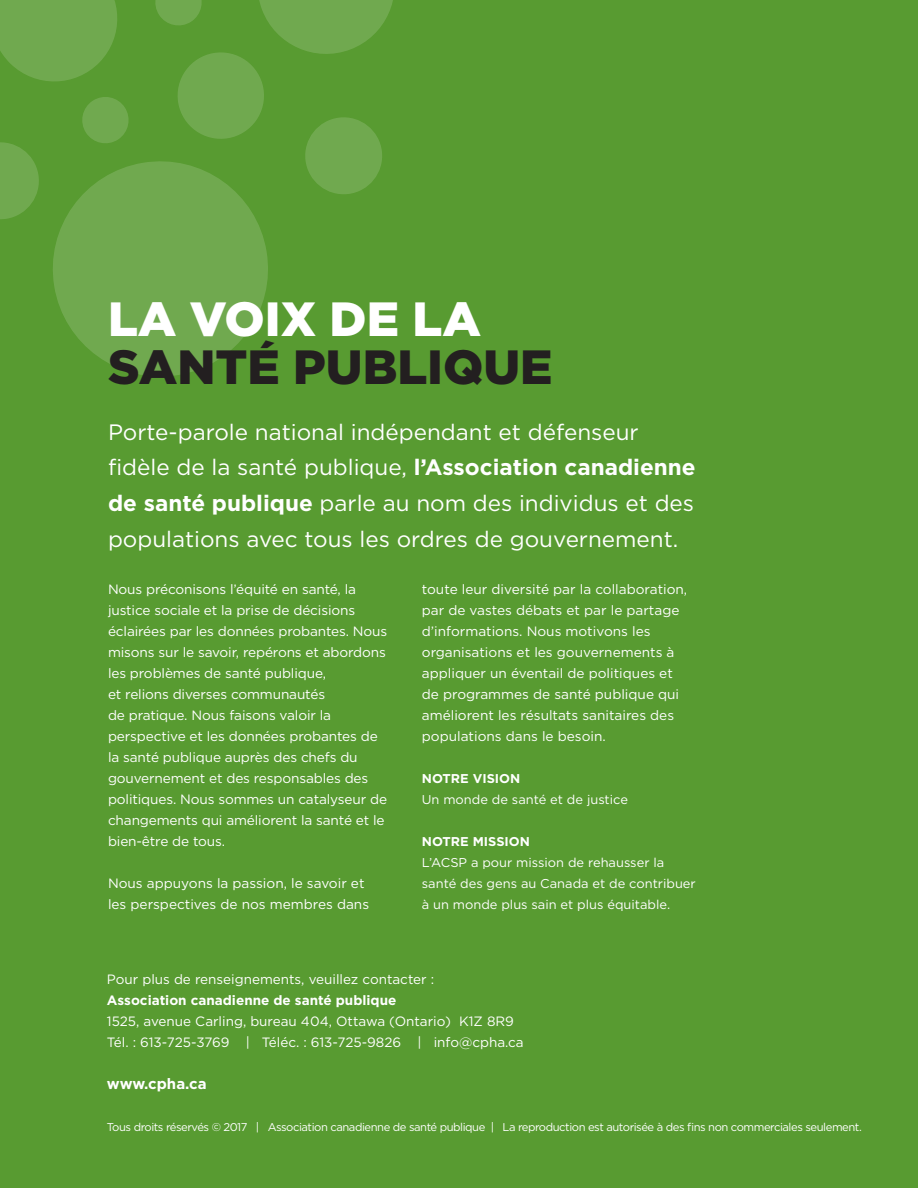
<style>
.page{position:relative;width:918px;height:1188px;background:#589b31}
.page>*{position:absolute;margin:0;border:0;box-sizing:border-box;transform-origin:0 0}
.t1{font:900 48px/48px "Gotham";color:#231f20}
.Body_Regular{font:22.35px/35.7px "Gotham";color:#fff}
.Body_Regular-2{font:700 15px "Gotham";color:#fff}
.Body_Regular-3{font:13.5px/21px "Gotham";letter-spacing:-.01em;color:#fff}
.t2{font:12.75px/21px "Gotham";color:#fff}
.Body_Regular-4{font:11.25px "Gotham";letter-spacing:-.04em;color:#fff}
.s1{color:#fff}
.s2{font-weight:700}
</style>
<div class="page">
<svg style="left:0;top:0;width:117px;height:82px;background:#6ca64a"></svg>
<svg style="left:0;top:142px;width:39px;height:77px"></svg>
<svg style="left:53px;top:162px;width:215px;height:215px;fill:#70a94f"></svg>
<svg style="left:152px;top:0;width:241px;height:196px"></svg>
<svg style="left:82px;top:97px;width:47px;height:46px"></svg>
<p class="t1" style="left:108px;top:294px;width:446px"><span class="s1">LA VOIX DE LA<br></span>SANTÉ PUBLIQUE</p>
<p class="Body_Regular" style="left:108px;top:413px;width:589px">Porte-parole national indépendant et défenseur fidèle de la santé publique, <span class="s2">l’Association canadienne de santé publique</span> parle au nom des individus et des populations avec tous les ordres de gouvernement.</p>
<p class="Body_Regular-3" style="left:108px;top:579px;width:281px">Nous préconisons l’équité en santé, la justice sociale et la prise de décisions éclairées par les données probantes. Nous misons sur le savoir, repérons et abordons les problèmes de santé publique,<br>et relions diverses communautés<br>de pratique. Nous faisons valoir la perspective et les données probantes de la santé publique auprès des chefs du gouvernement et des responsables des politiques. Nous sommes un catalyseur de changements qui améliorent la santé et le bien-être de tous.</p>
<p class="Body_Regular-3" style="left:108px;top:873px;width:263px">Nous appuyons la passion, le savoir et les perspectives de nos membres dans</p>
<p class="Body_Regular-3" style="left:422px;top:579px;width:267px">toute leur diversité par la collaboration, par de vastes débats et par le partage d’informations. Nous motivons les organisations et les gouvernements à appliquer un éventail de politiques et de programmes de santé publique qui améliorent les résultats sanitaires des populations dans le besoin.</p>
<p class="t2" style="left:422px;top:768px;width:208px"><span class="s2">NOTRE VISION<br></span>Un monde de santé et de justice</p>
<p class="t2" style="left:422px;top:831px;width:275px"><span class="s2">NOTRE MISSION<br></span>L’ACSP a pour mission de rehausser la santé des gens au Canada et de contribuer à un monde plus sain et plus équitable.</p>
<p class="Body_Regular-3" style="left:107px;top:969px;width:329px">Pour plus de renseignements, veuillez contacter :</p>
<p class="Body_Regular-3" style="left:107px;top:990px;width:418px"><span class="s2">Association canadienne de santé publique<br></span>1525, avenue Carling, bureau 404, Ottawa (Ontario) K1Z 8R9<br>Tél. : 613-725-3769 | Téléc. : 613-725-9826 | info@cpha.ca</p>
<p class="Body_Regular-2" style="left:107px;top:1074px;width:101px">www.cpha.ca</p>
<p class="Body_Regular-4" style="left:107px;top:1120px;width:756px">Tous droits réservés © 2017 | Association canadienne de santé publique | La reproduction est autorisée à des fins non commerciales seulement.</p>
</div>
